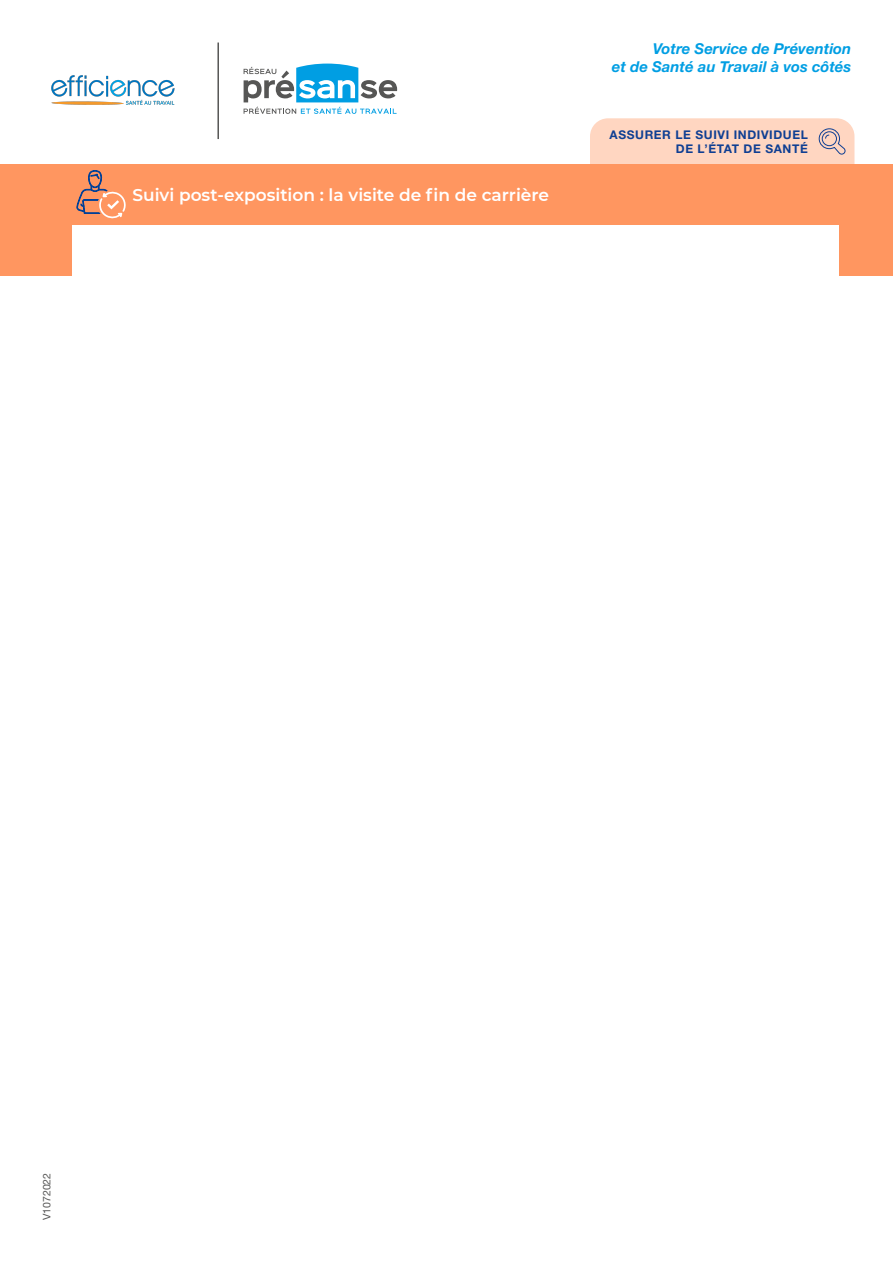
<style>
.page{position:relative;width:893px;height:1263px;background:#fff}
.page>*{position:absolute;margin:0;border:0;box-sizing:border-box;transform-origin:0 0}
.t1{font:600 16.95px "Montserrat";color:#fff}
.t2{font:italic 700 15px/18px "Helvetica Neue LT Std";color:#009ee3;text-align:right}
.t3{font:700 12px/13.5px "Helvetica Neue LT Std";letter-spacing:.05em;color:#0f3f93;text-align:right}
.t4{font:10.5px "Helvetica Neue LT Std";color:#565655}
</style>
<div class="page">
<div style="left:590px;top:118px;width:264px;height:80px;background:#ffd6c1;border-radius:18px"></div>
<svg style="left:818px;top:128px;width:28px;height:27px"></svg>
<hr style="left:217px;top:43px;width:2px;height:96px;background:#565655">
<svg style="left:244px;top:64px;width:153px;height:50px"></svg>
<div style="left:0;top:164px;width:893px;height:111px;background:#ff9660"></div>
<svg style="left:76px;top:170px;width:50px;height:49px"></svg>
<div style="left:73px;top:225px;width:765px;height:50px;background:#fff"></div>
<img style="left:51px;top:75px;width:124px;height:30px">
<p class="t1" style="left:132px;top:183px;width:418px">Suivi post-exposition : la visite de fin de carrière</p>
<p class="t2" style="left:612px;top:39px;width:241px">Votre Service de Prévention<br>et de Santé au Travail à vos côtés</p>
<p class="t3" style="left:610px;top:128px;width:200px">ASSURER LE SUIVI INDIVIDUEL<br>DE L’ÉTAT DE SANTÉ</p>
<p class="t4" style="left:40px;top:1220px;width:49px;rotate:-90deg">V1072022</p>
</div>
